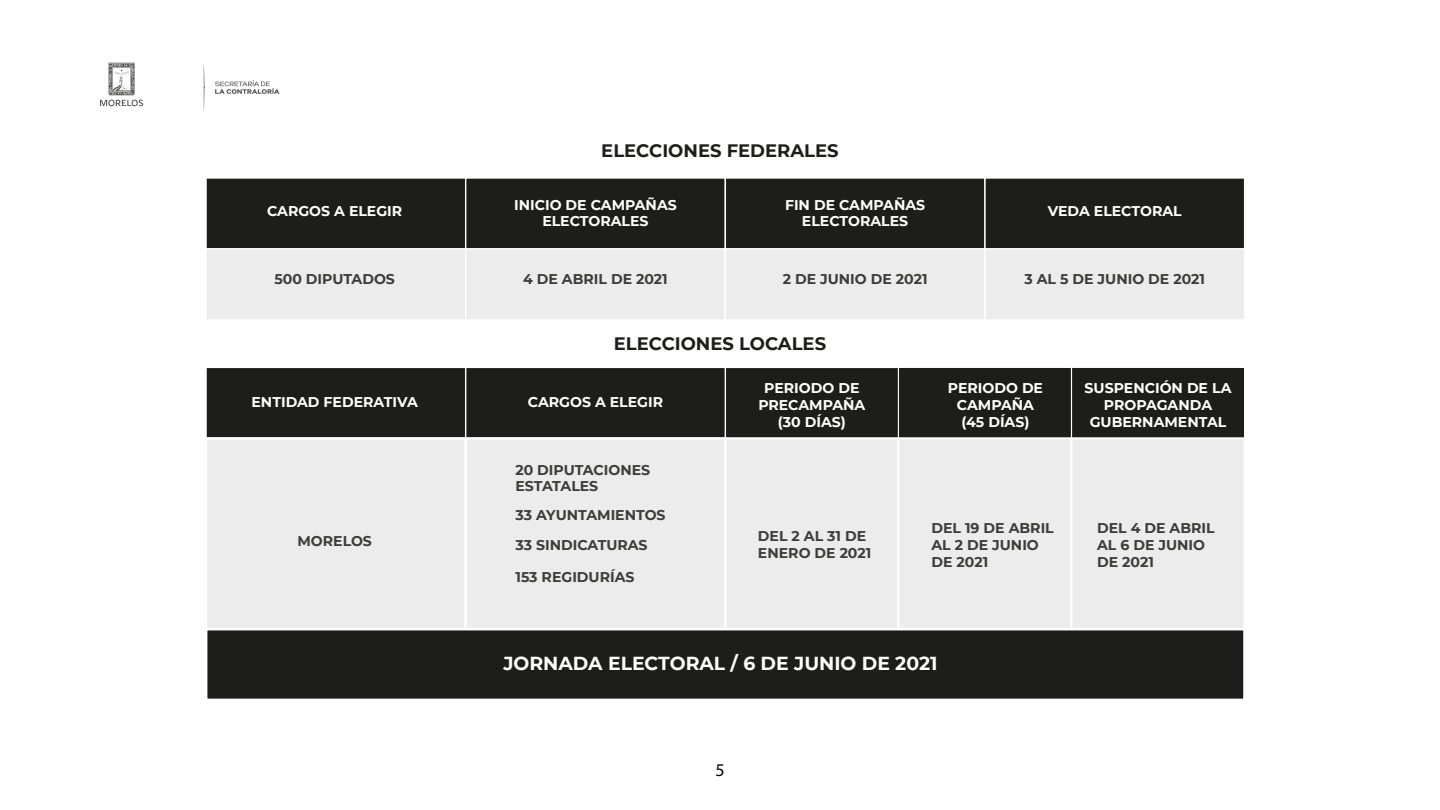
<style>
.page{position:relative;width:1440px;height:810px;background:#fff}
.page>*{position:absolute;margin:0;border:0;box-sizing:border-box;transform-origin:0 0}
.t1{font:700 18.9px "Montserrat";color:#fff}
.t2{font:700 18px "Montserrat";color:#1d1d1b}
.t3{font:18px "Myriad Pro";color:#000}
.t4{font:700 14.1px/17px "Montserrat";color:#3c3c3b}
.t5{font:700 14.1px/17px "Montserrat";color:#fff;text-align:center}
</style>
<div class="page">
<svg style="left:100px;top:63px;width:43px;height:43px"></svg>
<svg style="left:204px;top:69px;width:1px;height:37px"></svg>
<svg style="left:215px;top:80px;width:65px;height:14px"></svg>
<div style="left:205px;top:177px;width:261px;height:73px;background:#1d1d1b;border:1px solid #fff"></div>
<div style="left:465px;top:177px;width:261px;height:73px;background:#1d1d1b;border:1px solid #fff"></div>
<div style="left:725px;top:177px;width:261px;height:73px;background:#1d1d1b;border:1px solid #fff"></div>
<div style="left:984px;top:177px;width:261px;height:73px;background:#1d1d1b;border:1px solid #fff"></div>
<div style="left:205px;top:248px;width:261px;height:73px;background:#ececec;border:1px solid #fff"></div>
<div style="left:465px;top:248px;width:261px;height:73px;background:#ececec;border:1px solid #fff"></div>
<div style="left:725px;top:248px;width:261px;height:73px;background:#ececec;border:1px solid #fff"></div>
<div style="left:984px;top:248px;width:261px;height:73px;background:#ececec;border:1px solid #fff"></div>
<div style="left:205px;top:367px;width:261px;height:72px;background:#1d1d1b;border:1px solid #fff"></div>
<div style="left:725px;top:367px;width:261px;height:72px;background:#1d1d1b;border:1px solid #fff"></div>
<div style="left:898px;top:367px;width:174px;height:72px;background:#1d1d1b;border:1px solid #fff"></div>
<div style="left:1071px;top:367px;width:174px;height:72px;background:#1d1d1b;border:1px solid #fff"></div>
<div style="left:205px;top:437px;width:262px;height:217px;background:#ececec;border:2px solid #fff"></div>
<div style="left:724px;top:437px;width:175px;height:217px;background:#ececec;border:2px solid #fff"></div>
<div style="left:465px;top:367px;width:261px;height:72px;background:#1d1d1b;border:1px solid #fff"></div>
<div style="left:464px;top:437px;width:263px;height:217px;background:#ececec;border:2px solid #fff"></div>
<div style="left:897px;top:437px;width:176px;height:217px;background:#ececec;border:2px solid #fff"></div>
<div style="left:1071px;top:437px;width:175px;height:217px;background:#ececec;border:2px solid #fff"></div>
<div style="left:205px;top:628px;width:1041px;height:73px;background:#1d1d1b;border:3px solid #fff"></div>
<p class="t5" style="left:267px;top:202px;width:137px">CARGOS A ELEGIR</p>
<p class="t4" style="left:274px;top:270px;width:122px">500 DIPUTADOS</p>
<p class="t2" style="left:601px;top:137px;width:239px">ELECCIONES FEDERALES</p>
<p class="t5" style="left:514px;top:195px;width:164px">INICIO DE CAMPAÑAS<br>ELECTORALES</p>
<p class="t5" style="left:785px;top:195px;width:142px">FIN DE CAMPAÑAS<br>ELECTORALES</p>
<p class="t5" style="left:1048px;top:202px;width:135px">VEDA ELECTORAL</p>
<p class="t4" style="left:523px;top:270px;width:146px">4 DE ABRIL DE 2021</p>
<p class="t4" style="left:783px;top:270px;width:146px">2 DE JUNIO DE 2021</p>
<p class="t4" style="left:1025px;top:270px;width:182px">3 AL 5 DE JUNIO DE 2021</p>
<p class="t2" style="left:614px;top:331px;width:214px">ELECCIONES LOCALES</p>
<p class="t5" style="left:251px;top:393px;width:168px">ENTIDAD FEDERATIVA</p>
<p class="t5" style="left:528px;top:393px;width:137px">CARGOS A ELEGIR</p>
<p class="t4" style="left:297px;top:531px;width:76px">MORELOS</p>
<p class="t4" style="left:515px;top:460px;width:136px">20 DIPUTACIONES<br>ESTATALES</p>
<p class="t4" style="left:515px;top:499px;width:152px;line-height:30.6px">33 AYUNTAMIENTOS<br>33 SINDICATURAS</p>
<p class="t4" style="left:515px;top:568px;width:121px">153 REGIDURÍAS</p>
<p class="t5" style="left:758px;top:379px;width:109px">PERIODO DE<br>PRECAMPAÑA (30 DÍAS)</p>
<p class="t5" style="left:948px;top:379px;width:97px">PERIODO DE<br>CAMPAÑA (45 DÍAS)</p>
<p class="t5" style="left:1085px;top:379px;width:148px">SUSPENCIÓN DE LA<br>PROPAGANDA<br>GUBERNAMENTAL</p>
<p class="t4" style="left:758px;top:527px;width:115px">DEL 2 AL 31 DE<br>ENERO DE 2021</p>
<p class="t4" style="left:932px;top:519px;width:124px">DEL 19 DE ABRIL<br>AL 2 DE JUNIO<br>DE 2021</p>
<p class="t4" style="left:1097px;top:519px;width:119px">DEL 4 DE ABRIL<br>AL 6 DE JUNIO<br>DE 2021</p>
<h1 class="t1" style="left:503px;top:650px;width:436px">JORNADA ELECTORAL / 6 DE JUNIO DE 2021</h1>
<p class="t3" style="left:715px;top:759px;width:11px">5</p>
</div>
